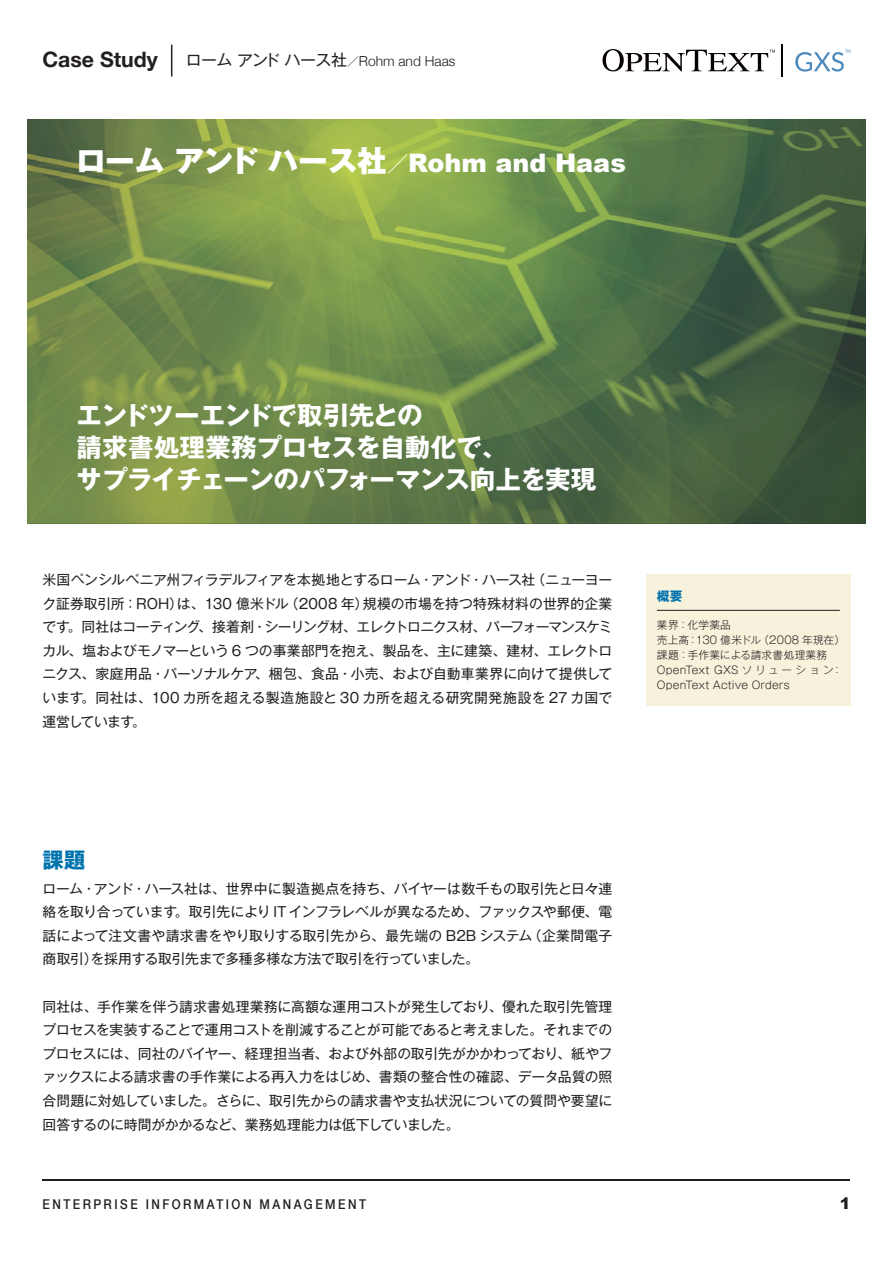
<style>
.page{position:relative;width:893px;height:1263px;background:#fff}
.page>*{position:absolute;margin:0;border:0;box-sizing:border-box;transform-origin:0 0}
.t1{font:700 25.5px/32px "Gothic MB101 Pro";letter-spacing:-.02em;color:#fff}
.t2{font:900 25.5px "Arial";color:#fff}
.t3{font:700 21.3px "Helvetica Neue";color:#231f20}
.t4{font:700 21.3px "Gothic MB101 Pro";color:#0073ae}
.t5{font:900 15.9px "Arial";color:#231f20}
.t6{font:13.8px/23.5px "Gothic MB101 Pro";letter-spacing:-.01em;color:#231f20;text-align:justify}
.t7{font:300 13.8px "Helvetica Neue";color:#231f20}
.t8{font:500 13.5px "Helvetica Neue";letter-spacing:.21em;color:#231f20;scale:.87 1}
.t9{font:700 12.75px "Gothic MB101 Pro";color:#0073ae}
.t10{font:300 10.65px/14.9px "Gothic MB101 Pro";letter-spacing:.02em;color:#231f20}
.s1{font-family:"Gothic MB101 Pro";font-weight:400;font-size:15.9px}
.s2{font-family:"Gothic MB101 Pro";font-weight:400;font-size:11.7px}
.s3{font-family:"Gothic MB101 Pro";font-weight:800;font-size:29.7px}
.s4{font-family:"Gothic MB101 Pro";font-weight:800;font-size:21.3px}
</style>
<div class="page">
<hr style="left:43px;top:1180px;width:807px;height:1px;background:#231f20">
<hr style="left:171px;top:45px;width:1px;height:32px;background:#231f20">
<hr style="left:782px;top:44px;width:1px;height:32px;background:#080302">
<svg style="left:602px;top:49px;width:173px;height:23px"></svg>
<svg style="left:795px;top:50px;width:55px;height:22px"></svg>
<img style="left:28px;top:119px;width:837px;height:404px">
<div style="left:646px;top:574px;width:204px;height:132px;background:#f6f2db"></div>
<hr style="left:657px;top:610px;width:183px;height:1px;background:#231f20">
<h2 class="t3" style="left:43px;top:46px;width:117px">Case Study</h2>
<p class="t7" style="left:186px;top:53px;width:271px"><span class="s1">ローム アンド ハース社</span><span class="s2">／</span>Rohm and Haas</p>
<h1 class="t2" style="left:76px;top:149px;width:551px"><span class="s3">ローム アンド ハース社</span><span class="s4">／</span>Rohm and Haas</h1>
<h1 class="t1" style="left:77px;top:396px;width:521px">エンドツーエンドで取引先との<br>請求書処理業務プロセスを自動化で、<br>サプライチェーンのパフォーマンス向上を実現</h1>
<p class="t6" style="left:43px;top:566px;width:571px">米国ペンシルベニア州フィラデルフィアを本拠地とするローム・アンド・ハース社（ニューヨーク証券取引所：ROH）は、130 億米ドル（2008 年）規模の市場を持つ特殊材料の世界的企業です。同社はコーティング、接着剤・シーリング材、エレクトロニクス材、パーフォーマンスケミカル、塩およびモノマーという 6 つの事業部門を抱え、製品を、主に建築、建材、エレクトロニクス、家庭用品・パーソナルケア、梱包、食品・小売、および自動車業界に向けて提供しています。同社は、100 カ所を超える製造施設と 30 カ所を超える研究開発施設を 27 カ国で運営しています。</p>
<p class="t9" style="left:657px;top:586px;width:27px">概要</p>
<p class="t10" style="left:657px;top:616px;width:190px">業界：化学薬品<br>売上高：130 億米ドル（2008 年現在）課題：手作業による請求書処理業務<br>OpenText GXS ソリューション：<br>OpenText Active Orders</p>
<h2 class="t4" style="left:43px;top:842px;width:44px">課題</h2>
<p class="t6" style="left:43px;top:875px;width:571px">ローム・アンド・ハース社は、世界中に製造拠点を持ち、バイヤーは数千もの取引先と日々連絡を取り合っています。取引先により IT インフラレベルが異なるため、ファックスや郵便、電話によって注文書や請求書をやり取りする取引先から、最先端の B2B システム（企業間電子商取引）を採用する取引先まで多種多様な方法で取引を行っていました。</p>
<p class="t6" style="left:43px;top:993px;width:571px">同社は、手作業を伴う請求書処理業務に高額な運用コストが発生しており、優れた取引先管理プロセスを実装することで運用コストを削減することが可能であると考えました。それまでのプロセスには、同社のバイヤー、経理担当者、および外部の取引先がかかわっており、紙やファックスによる請求書の手作業による再入力をはじめ、書類の整合性の確認、データ品質の照合問題に対処していました。さらに、取引先からの請求書や支払状況についての質問や要望に回答するのに時間がかかるなど、業務処理能力は低下していました。</p>
<p class="t8" style="left:43px;top:1196px;width:373px">ENTERPRISE INFORMATION MANAGEMENT</p>
<p class="t5" style="left:840px;top:1194px;width:12px">1</p>
</div>
